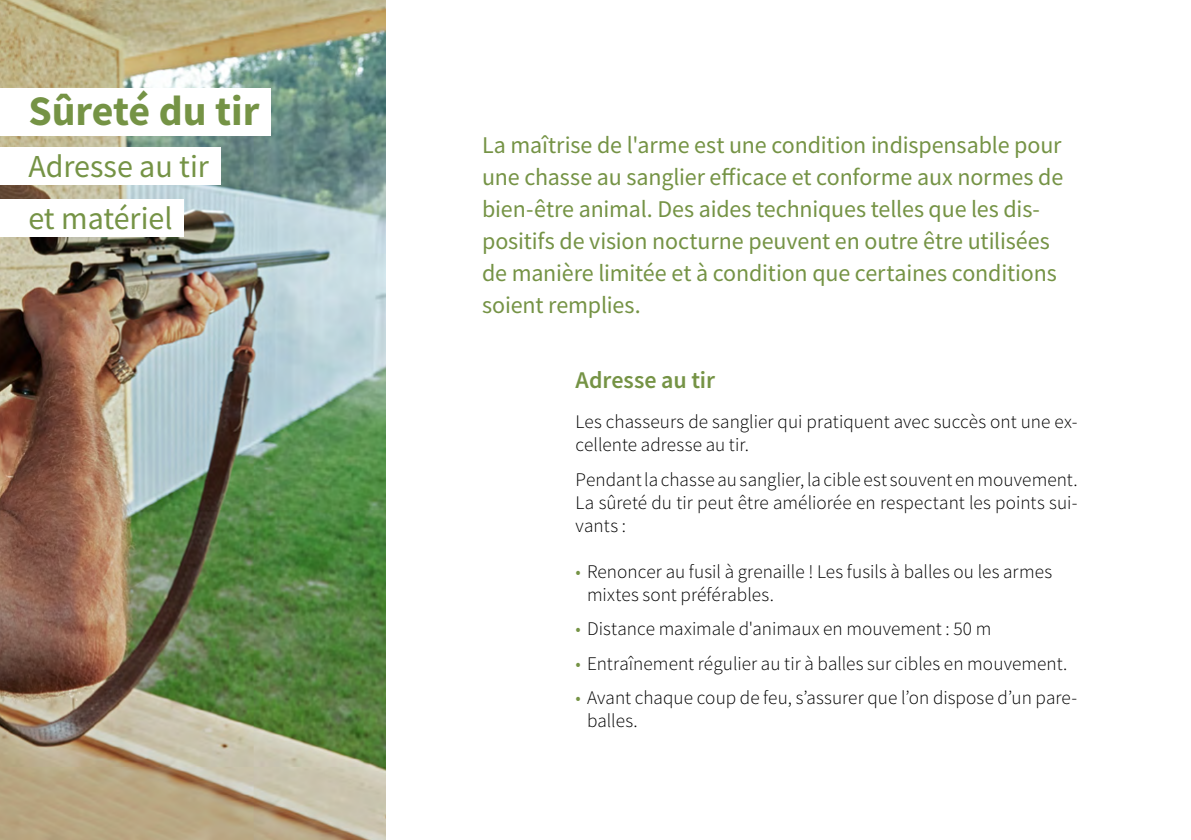
<style>
.page{position:relative;width:1191px;height:840px;background:#fff}
.page>*{position:absolute;margin:0;border:0;box-sizing:border-box;transform-origin:0 0}
.t1{font:700 42px "Source Sans Pro";color:#759345}
.t2{font:32px/52px "Source Sans Pro";color:#759345}
.t3{font:24px/32px "Source Sans Pro";letter-spacing:-.005em;color:#759345}
.t4{font:600 24px "Source Sans Pro";letter-spacing:-.005em;color:#759345}
.t5{font:300 19.2px/23px "Source Sans Pro";letter-spacing:.005em;color:#000}
.s1{color:#759345}
</style>
<div class="page">
<img style="left:0;top:0;width:386px;height:839px">
<div style="left:0;top:88px;width:271px;height:48px;background:#fff"></div>
<div style="left:0;top:147px;width:220px;height:38px;background:#fff"></div>
<div style="left:0;top:199px;width:184px;height:38px;background:#fff"></div>
<h1 class="t1" style="left:28px;top:83px;width:233px">Sûreté du tir</h1>
<h2 class="t2" style="left:28px;top:140px;width:182px">Adresse au tir et matériel</h2>
<p class="t3" style="left:482px;top:129px;width:583px">La maîtrise de l'arme est une condition indispensable pour une chasse au sanglier efficace et conforme aux normes de bien-être animal. Des aides techniques telles que les dis&shy;positifs de vision nocturne peuvent en outre être utilisées de manière limitée et à condition que certaines conditions soient remplies.</p>
<p class="t4" style="left:575px;top:364px;width:141px">Adresse au tir</p>
<p class="t5" style="left:575px;top:410px;width:503px">Les chasseurs de sanglier qui pratiquent avec succès ont une ex&shy;cellente adresse au tir.</p>
<p class="t5" style="left:575px;top:467px;width:503px;text-align:justify">Pendant la chasse au sanglier, la cible est souvent en mouvement.<br>La sûreté du tir peut être améliorée en respectant les points sui&shy;vants :</p>
<p class="t5" style="left:587px;top:559px;width:466px;text-indent:-11px"><span class="s1">•</span> Renoncer au fusil à grenaille ! Les fusils à balles ou les armes mixtes sont préférables.</p>
<p class="t5" style="left:575px;top:617px;width:417px"><span class="s1">•</span> Distance maximale d'animaux en mouvement : 50 m</p>
<p class="t5" style="left:575px;top:651px;width:493px"><span class="s1">•</span> Entraînement régulier au tir à balles sur cibles en mouvement.</p>
<p class="t5" style="left:587px;top:685px;width:492px;text-indent:-11px"><span class="s1">•</span> Avant chaque coup de feu, s’assurer que l’on dispose d’un pare&shy;balles.</p>
</div>
